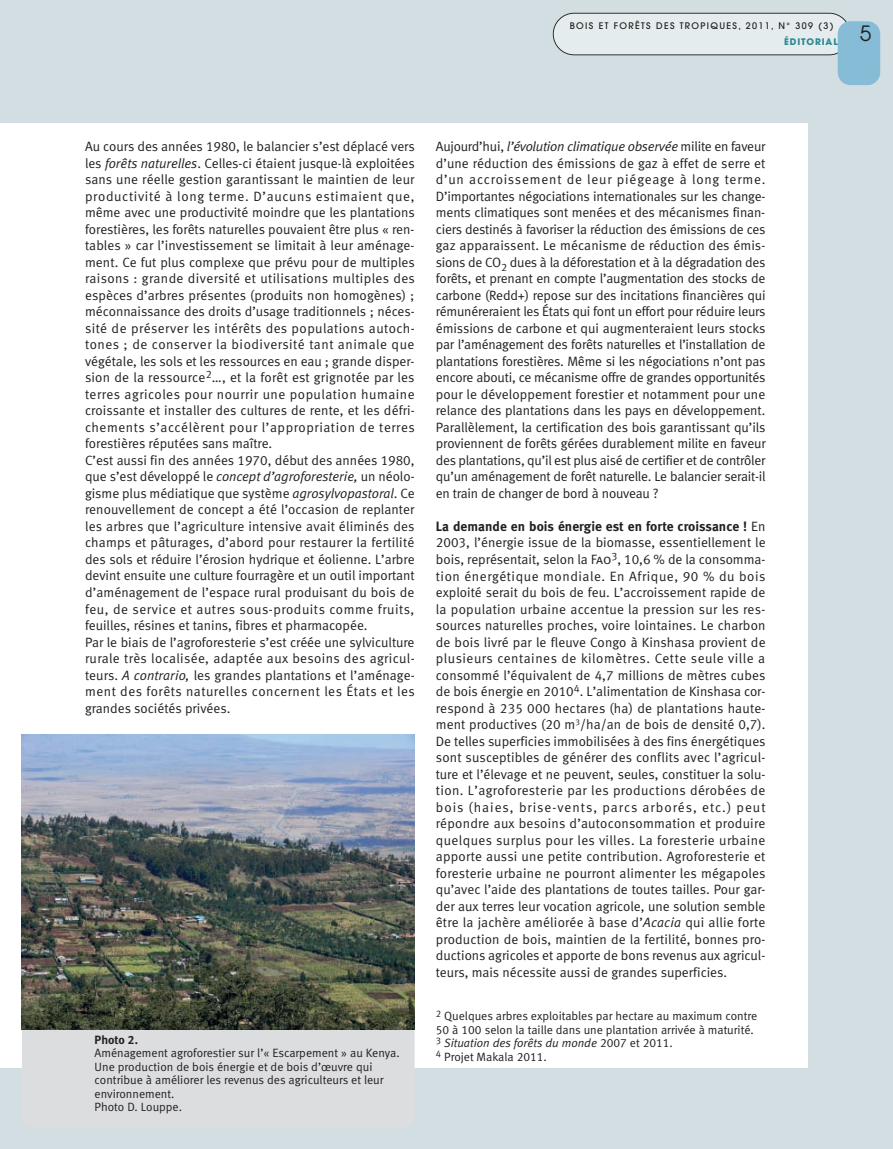
<style>
.page{position:relative;width:893px;height:1149px;background:#fff}
.page>*{position:absolute;margin:0;border:0;box-sizing:border-box;transform-origin:0 0}
.t1{font:21px "Avant Garde";color:#231f20}
.t2{font:13.5px/16.5px "Meta Normal LF";letter-spacing:.005em;color:#231f20;text-align:justify}
.t3{font:13.5px "Meta Bold LF";letter-spacing:.005em;color:#231f20}
.t4{font:12px/13.5px "Meta Normal LF";color:#231f20}
.t5{font:12px "Meta Bold LF";color:#231f20}
.t6{font:500 9px "Avant Garde";letter-spacing:.15em;color:#231f20}
.t7{font:700 9px "Avant Garde";letter-spacing:.1em;color:#2c8993}
.s1{font-style:italic}
.s2{font-family:"Meta Normal LF"}
.s3{font-family:"Meta Normal LF Caps"}
</style>
<div class="page">
<div style="left:0;top:0;width:893px;height:1148px;background:#d3dee2"></div>
<div style="left:0;top:123px;width:808px;height:944px;background:#fff"></div>
<div style="left:21px;top:737px;width:394px;height:390px;background:#dcdddf;border-radius:13px"></div>
<svg style="left:553px;top:13px;width:294px;height:42px;background:#dde4e6"></svg>
<div style="left:838px;top:21px;width:42px;height:64px;background:#86bcd6;border-radius:13px"></div>
<img style="left:21px;top:734px;width:394px;height:295px">
<p class="t6" style="left:570px;top:23px;width:265px">BOIS ET FORÊTS DES TROPIQUES, 2011, N° 309 (3)</p>
<p class="t7" style="left:784px;top:38px;width:55px">ÉDITORIAL</p>
<h1 class="t1" style="left:860px;top:26px;width:13px">5</h1>
<p class="t2" style="left:85px;top:139px;width:331px;text-align:left">Au cours des années 1980, le balancier s’est déplacé vers les <span class="s1">forêts naturelles</span>. Celles-ci étaient jusque-là exploitées sans une réelle gestion garantissant le maintien de leur productivité à long terme. D’aucuns estimaient que, même avec une productivité moindre que les plantations forestières, les forêts naturelles pouvaient être plus « ren&shy;tables » car l’investissement se limitait à leur aménage&shy;ment. Ce fut plus complexe que prévu pour de multiples raisons : grande diversité et utilisations multiples des espèces d’arbres présentes (produits non homogènes) ; méconnaissance des droits d’usage traditionnels ; néces&shy;sité de préserver les intérêts des populations autoch&shy;tones ; de conserver la biodiversité tant animale que végétale, les sols et les ressources en eau ; grande disper&shy;sion de la ressource<sup>2</sup>…, et la forêt est grignotée par les terres agricoles pour nourrir une population humaine croissante et installer des cultures de rente, et les défri&shy;chements s’accélèrent pour l’appropriation de terres forestières réputées sans maître.<br>C’est aussi fin des années 1970, début des années 1980, que s’est développé le <span class="s1">concept d’agroforesterie,</span> un néolo&shy;gisme plus médiatique que système <span class="s1">agrosylvopastoral</span>. Ce renouvellement de concept a été l’occasion de replanter les arbres que l’agriculture intensive avait éliminés des champs et pâturages, d’abord pour restaurer la fertilité des sols et réduire l’érosion hydrique et éolienne. L’arbre devint ensuite une culture fourragère et un outil important d’aménagement de l’espace rural produisant du bois de feu, de service et autres sous-produits comme fruits, feuilles, résines et tanins, fibres et pharmacopée.<br>Par le biais de l’agroforesterie s’est créée une sylviculture rurale très localisée, adaptée aux besoins des agricul&shy;teurs. <span class="s1">A contrario,</span> les grandes plantations et l’aménage&shy;ment des forêts naturelles concernent les États et les grandes sociétés privées.</p>
<p class="t2" style="left:436px;top:139px;width:331px">Aujourd’hui, <span class="s1">l’évolution climatique observée</span> milite en faveur d’une réduction des émissions de gaz à effet de serre et d’un accroissement de leur piégeage à long terme.<br>D’importantes négociations internationales sur les change&shy;ments climatiques sont menées et des mécanismes finan&shy;ciers destinés à favoriser la réduction des émissions de ces gaz apparaissent. Le mécanisme de réduction des émis&shy;sions de CO<sub>2</sub> dues à la déforestation et à la dégradation des forêts, et prenant en compte l’augmentation des stocks de carbone (Redd+) repose sur des incitations financières qui rémunéreraient les États qui font un effort pour réduire leurs émissions de carbone et qui augmenteraient leurs stocks par l’aménagement des forêts naturelles et l’installation de plantations forestières. Même si les négociations n’ont pas encore abouti, ce mécanisme offre de grandes opportunités pour le développement forestier et notamment pour une relance des plantations dans les pays en développement.<br>Parallèlement, la certification des bois garantissant qu’ils proviennent de forêts gérées durablement milite en faveur des plantations, qu’il est plus aisé de certifier et de contrôler qu’un aménagement de forêt naturelle. Le balancier serait-il en train de changer de bord à nouveau ?</p>
<p class="t3" style="left:436px;top:521px;width:331px">La demande en bois énergie est en forte croissance ! <span class="s2">En</span></p>
<p class="t2" style="left:436px;top:535px;width:331px">2003, l’énergie issue de la biomasse, essentiellement le bois, représentait, selon la <span class="s3">Fao</span><sup>3</sup>, 10,6 % de la consomma&shy;tion énergétique mondiale. En Afrique, 90 % du bois exploité serait du bois de feu. L’accroissement rapide de la population urbaine accentue la pression sur les res&shy;sources naturelles proches, voire lointaines. Le charbon de bois livré par le fleuve Congo à Kinshasa provient de plusieurs centaines de kilomètres. Cette seule ville a consommé l’équivalent de 4,7 millions de mètres cubes de bois énergie en 2010<sup>4</sup>. L’alimentation de Kinshasa cor&shy;respond à 235 000 hectares (ha) de plantations haute&shy;ment productives (20 m<sup>3</sup>/ha/an de bois de densité 0,7).<br>De telles superficies immobilisées à des fins énergétiques sont susceptibles de générer des conflits avec l’agricul&shy;ture et l’élevage et ne peuvent, seules, constituer la solu&shy;tion. L’agroforesterie par les productions dérobées de bois (haies, brise-vents, parcs arborés, etc.) peut répondre aux besoins d’autoconsommation et produire quelques surplus pour les villes. La foresterie urbaine apporte aussi une petite contribution. Agroforesterie et foresterie urbaine ne pourront alimenter les mégapoles qu’avec l’aide des plantations de toutes tailles. Pour gar&shy;der aux terres leur vocation agricole, une solution semble être la jachère améliorée à base d’<span class="s1">Acacia</span> qui allie forte production de bois, maintien de la fertilité, bonnes pro&shy;ductions agricoles et apporte de bons revenus aux agricul&shy;teurs, mais nécessite aussi de grandes superficies.</p>
<p class="t5" style="left:95px;top:1034px;width:45px">Photo 2.</p>
<p class="t4" style="left:95px;top:1046px;width:306px">Aménagement agroforestier sur l’« Escarpement » au Kenya.<br>Une production de bois énergie et de bois d’œuvre qui contribue à améliorer les revenus des agriculteurs et leur environnement.<br>Photo D. Louppe.</p>
<p class="t4" style="left:436px;top:1010px;width:323px"><sup>2</sup> Quelques arbres exploitables par hectare au maximum contre 50 à 100 selon la taille dans une plantation arrivée à maturité.<br><sup>3</sup> <span class="s1">Situation des forêts du monde</span> 2007 et 2011.<br><sup>4</sup> Projet Makala 2011.</p>
</div>
